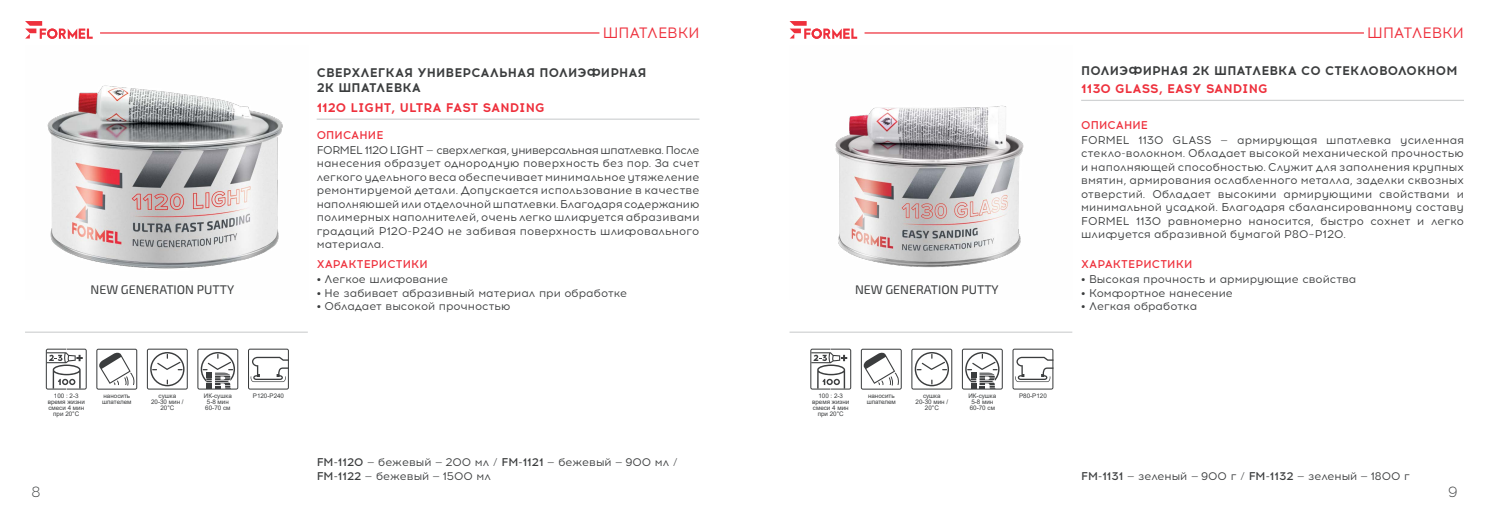
<style>
.page{position:relative;width:1489px;height:525px;background:#fff}
.page>*{position:absolute;margin:0;border:0;box-sizing:border-box;transform-origin:0 0}
.t1{font:15px "Acrom";color:#ee303c}
.t2{font:300 15px "Acrom";color:#3b3d3e}
.t3{font:700 12.5px "Acrom";letter-spacing:.01em;color:#3b3d3e}
.t4{font:700 12.5px "Acrom";color:#ee303c}
.t5{font:12.5px "Exo 2";color:#3b3d3e}
.t6{font:11.25px/13.5px "Acrom";color:#3b3d3e;text-align:justify}
.t7{font:500 11.25px "Acrom";letter-spacing:.01em;color:#ee303c}
.t8{font:6.25px/6.2px "Arial";color:#3b3d3e;text-align:center}
.s1{font-weight:500}
</style>
<div class="page">
<svg style="left:25px;top:21px;width:68px;height:18px"></svg>
<svg style="left:789px;top:21px;width:68px;height:18px"></svg>
<hr style="left:100px;top:32px;width:499px;height:2px;background:#ee303c">
<hr style="left:864px;top:32px;width:499px;height:2px;background:#ee303c">
<hr style="left:25px;top:331px;width:283px;height:1px;background:#d1d3d4">
<hr style="left:789px;top:331px;width:283px;height:1px;background:#d1d3d4">
<hr style="left:317px;top:118px;width:382px;height:2px;background:#d1d3d4">
<hr style="left:1081px;top:100px;width:382px;height:1px;background:#d1d3d4">
<svg style="left:46px;top:348px;width:41px;height:41px"></svg>
<svg style="left:810px;top:348px;width:41px;height:41px"></svg>
<svg style="left:96px;top:348px;width:41px;height:41px"></svg>
<svg style="left:860px;top:348px;width:41px;height:41px"></svg>
<svg style="left:147px;top:348px;width:41px;height:41px"></svg>
<svg style="left:911px;top:348px;width:41px;height:41px"></svg>
<svg style="left:248px;top:348px;width:41px;height:41px"></svg>
<svg style="left:1012px;top:348px;width:41px;height:41px"></svg>
<img style="left:835px;top:105px;width:189px;height:163px">
<img style="left:47px;top:85px;width:236px;height:184px">
<svg style="left:961px;top:348px;width:41px;height:41px"></svg>
<svg style="left:197px;top:348px;width:41px;height:41px"></svg>
<h1 class="t1" style="left:602px;top:24px;width:98px">ШПАТЛЕВКИ</h1>
<h1 class="t1" style="left:1367px;top:24px;width:98px">ШПАТЛЕВКИ</h1>
<p class="t3" style="left:317px;top:64px;width:10px">СВЕ</p>
<p class="t3" style="left:343px;top:64px;width:103px">РХЛЕ ГКАЯ УНИВЕ</p>
<p class="t3" style="left:462px;top:64px;width:185px">РСАЛЬНАЯ ПОЛИЭФИ РНАЯ</p>
<p class="t3" style="left:317px;top:79px;width:32px">2K ШПАТЛЕВКА</p>
<p class="t4" style="left:317px;top:98px;width:229px">1120 LIGHT, U LTRA FAST SANDING</p>
<p class="t7" style="left:317px;top:127px;width:68px">описание</p>
<p class="t6" style="left:317px;top:143px;width:384px">FORMEL 1120 LIGHT — сверхлегкая, универсальная шпатлевка. После нанесения образует однородную поверхность без пор. За счет легкого удельного веса обеспечивает минимальное утяжеление ремонтируемой детали. Допускается использование в качестве наполняюшей или отделочной шпатлевки. Благодаря содержанию полимерных наполнителей, очень легко шлифуется абразивами градаций Р120-Р240 не забивая поверхность шлифовального материала.</p>
<p class="t6" style="left:317px;top:273px;width:133px">• Легкое шлифование</p>
<p class="t6" style="left:317px;top:286px;width:312px">• Не забивает абразивный материал при обработке</p>
<p class="t6" style="left:317px;top:300px;width:195px">• Обладает высокой прочностью</p>
<p class="t7" style="left:317px;top:256px;width:113px">характеристики</p>
<p class="t5" style="left:91px;top:282px;width:145px">NEW GENERATION PUTTY</p>
<p class="t5" style="left:855px;top:282px;width:145px">NEW GENERATION PUTTY</p>
<p class="t8" style="left:253px;top:392px;width:33px">P120-P240</p>
<p class="t8" style="left:1019px;top:392px;width:29px">P80-P120</p>
<p class="t8" style="left:204px;top:392px;width:29px;text-align:left">ИК-сушка<br>5-8 мин<br>60-70 см</p>
<p class="t8" style="left:968px;top:392px;width:29px;text-align:left">ИК-сушка<br>5-8 мин<br>60-70 см</p>
<p class="t8" style="left:48px;top:392px;width:39px">100 : 2-3 время жизни смеси 4 мин при 20°С</p>
<p class="t8" style="left:812px;top:392px;width:39px">100 : 2-3 время жизни смеси 4 мин при 20°С</p>
<p class="t8" style="left:102px;top:392px;width:31px;text-align:left">наносить шпателем</p>
<p class="t8" style="left:866px;top:392px;width:31px;text-align:left">наносить шпателем</p>
<p class="t8" style="left:151px;top:392px;width:34px">сушка<br>20-30 мин /<br>20°C</p>
<p class="t8" style="left:915px;top:392px;width:34px">сушка<br>20-30 мин /<br>20°C</p>
<p class="t6" style="left:317px;top:456px;width:363px"><span class="s1">FM-1120</span> — бежевый — 200 мл / <span class="s1">FM-1121</span> — бежевый — 900 мл /<br><span class="s1">FM-1122</span> — бежевый — 1500 мл</p>
<p class="t3" style="left:1081px;top:62px;width:143px">ПОЛИЭФИ РНАЯ 2К ШПАТЛЕВКА</p>
<p class="t3" style="left:1301px;top:62px;width:43px">СО СТЕКЛ</p>
<p class="t3" style="left:1368px;top:62px;width:90px">ОВОЛОКНОМ</p>
<p class="t4" style="left:1081px;top:79px;width:188px">1130 GLASS, EASY SANDING</p>
<p class="t7" style="left:1081px;top:117px;width:68px">описание</p>
<p class="t6" style="left:1081px;top:133px;width:384px">FORMEL 1130 GLASS — армирующая шпатлевка усиленная стекло-волокном. Обладает высокой механической прочностью и наполняющей способностью. Служит для заполнения крупных вмятин, армирования ослабленного металла, заделки сквозных отверстий. Обладает высокими армирующими свойствами и минимальной усадкой. Благодаря сбалансированному составу FORMEL 1130 равномерно наносится, быстро сохнет и легко шлифуется абразивной бумагой Р80–Р120.</p>
<p class="t6" style="left:1081px;top:273px;width:276px">• Высокая прочность и армирующие свойства</p>
<p class="t6" style="left:1081px;top:286px;width:153px">• Комфортное нанесение</p>
<p class="t6" style="left:1081px;top:300px;width:117px">• Легкая обработка</p>
<p class="t7" style="left:1081px;top:256px;width:113px">характеристики</p>
<p class="t6" style="left:1081px;top:469px;width:330px"><span class="s1">FM-1131</span> — зеленый — 900 г / <span class="s1">FM-1132</span> — зеленый — 1800 г</p>
<h1 class="t2" style="left:32px;top:483px;width:11px">8</h1>
<h1 class="t2" style="left:1447px;top:483px;width:11px">9</h1>
</div>
